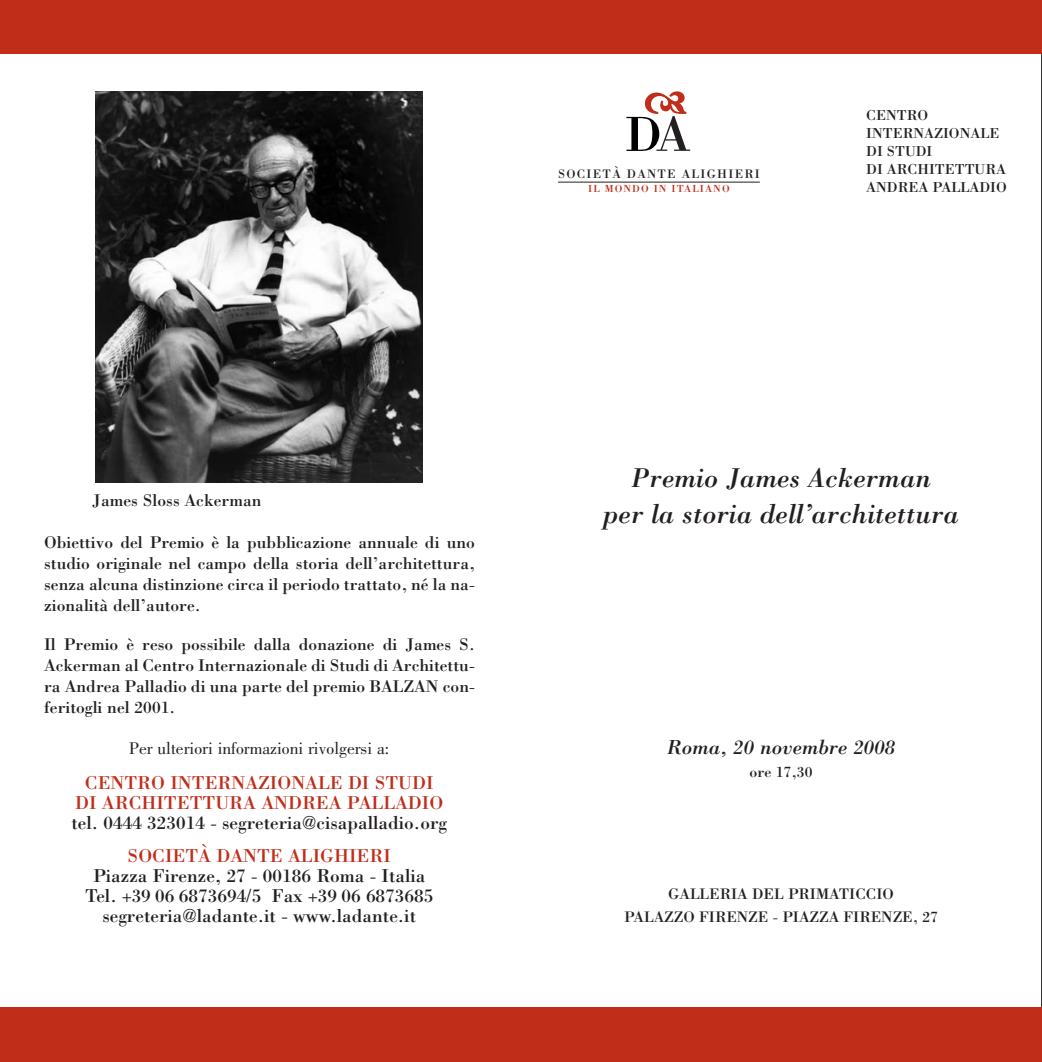
<style>
.page{position:relative;width:1042px;height:1062px;background:#fff}
.page>*{position:absolute;margin:0;border:0;box-sizing:border-box;transform-origin:0 0}
.t1{font:italic 28px/36.8px "Bodoni";color:#231f20;text-align:center}
.t2{font:italic 21px "Bodoni";color:#231f20}
.t3{font:19.25px/19.9px "Bodoni";color:#231f20;text-align:center}
.t4{font:19.25px/19.9px "Bodoni";color:#c02d19;text-align:center}
.t5{font:17.5px/21px "Bodoni";color:#231f20;text-align:justify}
.t6{font:17.5px "Bodoni";color:#231f20}
.t7{font:15.75px/22.8px "Bodoni";color:#231f20;text-align:center}
.t8{font:14.88px/17.8px "Bodoni";color:#231f20}
.t9{font:12.78px "Bodoni";letter-spacing:.1em;color:#231f20}
.t10{font:10.67px "Bodoni";letter-spacing:.1em;color:#c02d19}
</style>
<div class="page">
<svg style="left:626px;top:91px;width:64px;height:60px"></svg>
<div style="left:0;top:0;width:1041px;height:54px;background:#c02d19"></div>
<div style="left:0;top:1006px;width:1041px;height:55px;background:#c02d19"></div>
<hr style="left:558px;top:182px;width:201px;height:1px;background:#231f20">
<img style="left:96px;top:91px;width:326px;height:391px">
<p class="t9" style="left:558px;top:166px;width:203px">SOCIETÀ DANTE ALIGHIERI</p>
<p class="t10" style="left:588px;top:182px;width:143px">IL MONDO IN ITALIANO</p>
<p class="t8" style="left:866px;top:106px;width:142px">CENTRO<br>INTERNAZIONALE<br>DI STUDI<br>DI ARCHITETTURA<br>ANDREA PALLADIO</p>
<p class="t5" style="left:92px;top:489px;width:171px">James Sloss Ackerman</p>
<p class="t5" style="left:44px;top:531px;width:432px">Obiettivo del Premio è la pubblicazione annuale di uno studio originale nel campo della storia dell’architettura, senza alcuna distinzione circa il periodo trattato, né la na&shy;zionalità dell’autore.</p>
<p class="t5" style="left:44px;top:633px;width:432px">Il Premio è reso possibile dalla donazione di James S.<br>Ackerman al Centro Internazionale di Studi di Architettu&shy;ra Andrea Palladio di una parte del premio BALZAN con&shy;feritogli nel 2001.</p>
<p class="t6" style="left:129px;top:741px;width:261px">Per ulteriori informazioni rivolgersi a:</p>
<p class="t4" style="left:75px;top:772px;width:369px">CENTRO INTERNAZIONALE DI STUDI<br>DI ARCHITETTURA ANDREA PALLADIO</p>
<p class="t3" style="left:71px;top:812px;width:377px">tel. 0444 323014 - segreteria@cisapalladio.org</p>
<p class="t4" style="left:128px;top:845px;width:265px">SOCIETÀ DANTE ALIGHIERI</p>
<p class="t3" style="left:85px;top:865px;width:350px">Piazza Firenze, 27 - 00186 Roma - Italia<br>Tel. +39 06 6873694/5 Fax +39 06 6873685 segreteria@ladante.it - www.ladante.it</p>
<h1 class="t1" style="left:603px;top:458px;width:357px">Premio James Ackerman<br>per la storia dell’architettura</h1>
<p class="t2" style="left:666px;top:734px;width:230px">Roma, 20 novembre 2008</p>
<p class="t7" style="left:749px;top:759px;width:64px">ore 17,30</p>
<p class="t7" style="left:624px;top:882px;width:315px">GALLERIA DEL PRIMATICCIO<br>PALAZZO FIRENZE - PIAZZA FIRENZE, 27</p>
</div>
